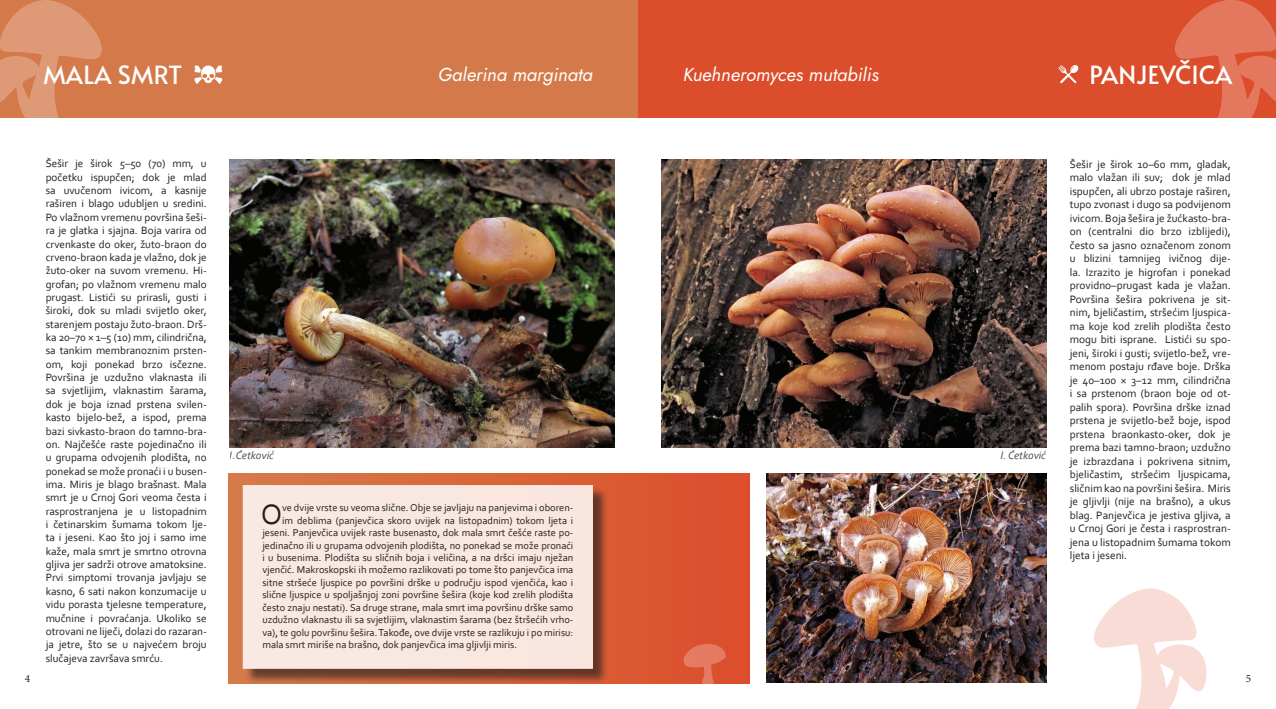
<style>
.page{position:relative;width:1276px;height:709px;background:#fff}
.page>*{position:absolute;margin:0;border:0;box-sizing:border-box;transform-origin:0 0}
.t1{font:29.38px "Corbel";color:#231f20}
.t2{font:25px "Alata";color:#fff}
.t3{font:italic 18.75px "Jost";color:#fff}
.t4{font:11.25px/13.5px "Corbel";color:#231f20;text-align:justify}
.t5{font:italic 11.25px "Corbel";color:#231f20}
.t6{font:11.25px "Minion Pro";color:#231f20}
.t7{font:11.12px/13.4px "Corbel";color:#231f20;text-align:justify}
.t8{font:10.38px "Corbel";color:#231f20}
</style>
<div class="page">
<div style="left:229px;top:473px;width:520px;height:210px;background:linear-gradient(to right,#d57c49,#dc4e2b)"></div>
<div style="left:0;top:0;width:638px;height:118px;background:#d47a4a"></div>
<img style="left:230px;top:159px;width:384px;height:288px">
<div style="left:245px;top:487px;width:363px;height:197px;background:#231f20;opacity:.75"></div>
<div style="left:243px;top:485px;width:350px;height:184px;background:#f9e8e1;border:2px solid #fff"></div>
<div style="left:638px;top:0;width:638px;height:118px;background:#dc4d2b"></div>
<img style="left:662px;top:159px;width:384px;height:288px">
<img style="left:767px;top:473px;width:279px;height:210px">
<svg style="left:0;top:0;width:102px;height:118px"></svg>
<svg style="left:1175px;top:0;width:101px;height:118px"></svg>
<svg style="left:683px;top:643px;width:43px;height:41px;background:#df6648"></svg>
<svg style="left:1094px;top:588px;width:112px;height:121px"></svg>
<svg style="left:194px;top:65px;width:28px;height:19px"></svg>
<svg style="left:1058px;top:65px;width:21px;height:18px"></svg>
<p class="t2" style="left:43px;top:52px;width:140px">MALA SMRT</p>
<p class="t3" style="left:438px;top:62px;width:156px">Galerina marginata</p>
<p class="t7" style="left:46px;top:157px;width:162px">Šešir je širok 5–50 (70) mm, u početku ispupčen; dok je mlad sa uvučenom ivicom, a kasnije raširen i blago udubljen u sredini.<br>Po vlažnom vremenu površina šeši&shy;ra je glatka i sjajna. Boja varira od crvenkaste do oker, žuto-braon do crveno-braon kada je vlažno, dok je žuto-oker na suvom vremenu. Hi&shy;grofan; po vlažnom vremenu malo prugast. Listići su prirasli, gusti i široki, dok su mladi svijetlo oker, starenjem postaju žuto-braon. Drš&shy;ka 20–70 × 1–5 (10) mm, cilindrična, sa tankim membranoznim prsten&shy;om, koji ponekad brzo isčezne.<br>Površina je uzdužno vlaknasta ili sa svjetlijim, vlaknastim šarama, dok je boja iznad prstena svilen&shy;kasto bijelo-bež, a ispod, prema bazi sivkasto-braon do tamno-bra&shy;on. Najčešće raste pojedinačno ili u grupama odvojenih plodišta, no ponekad se može pronaći i u busen&shy;ima. Miris je blago brašnast. Mala smrt je u Crnoj Gori veoma česta i rasprostranjena je u listopadnim i četinarskim šumama tokom lje&shy;ta i jeseni. Kao što joj i samo ime kaže, mala smrt je smrtno otrovna gljiva jer sadrži otrove amatoksine.<br>Prvi simptomi trovanja javljaju se kasno, 6 sati nakon konzumacije u vidu porasta tjelesne temperature, mučnine i povraćanja. Ukoliko se otrovani ne liječi, dolazi do razaran&shy;ja jetre, što se u najvećem broju slučajeva završava smrću.</p>
<p class="t5" style="left:230px;top:448px;width:45px">I.Ćetković</p>
<p class="t1" style="left:261px;top:495px;width:23px">O</p>
<p class="t8" style="left:282px;top:501px;width:293px">ve dvije vrste su veoma slične. Obje se javljaju na panjevima i oboren-</p>
<p class="t8" style="left:282px;top:513px;width:293px">im deblima (panjevčica skoro uvijek na listopadnim) tokom ljeta i</p>
<p class="t8" style="left:262px;top:526px;width:312px">jeseni. Panjevčica uvijek raste busenasto, dok mala smrt češće raste po-</p>
<p class="t8" style="left:262px;top:538px;width:312px">jedinačno ili u grupama odvojenih plodišta, no ponekad se može pronaći</p>
<p class="t8" style="left:262px;top:551px;width:312px">i u busenima. Plodišta su sličnih boja i veličina, a na dršci imaju nježan</p>
<p class="t8" style="left:262px;top:563px;width:312px">vjenčić. Makroskopski ih možemo razlikovati po tome što panjevčica ima</p>
<p class="t8" style="left:262px;top:576px;width:312px">sitne stršeće ljuspice po površini drške u području ispod vjenčića, kao i</p>
<p class="t8" style="left:262px;top:588px;width:312px">slične ljuspice u spoljašnjoj zoni površine šešira (koje kod zrelih plodišta</p>
<p class="t8" style="left:262px;top:601px;width:312px">često znaju nestati). Sa druge strane, mala smrt ima površinu drške samo</p>
<p class="t8" style="left:262px;top:613px;width:312px">uzdužno vlaknastu ili sa svjetlijim, vlaknastim šarama (bez štršećih vrho-</p>
<p class="t8" style="left:262px;top:626px;width:312px">va), te golu površinu šešira. Takođe, ove dvije vrste se razlikuju i po mirisu:</p>
<p class="t8" style="left:262px;top:638px;width:256px">mala smrt miriše na brašno, dok panjevčica ima gljivlji miris.</p>
<p class="t3" style="left:683px;top:62px;width:197px">Kuehneromyces mutabilis</p>
<p class="t2" style="left:1089px;top:52px;width:144px">PANJEVČICA</p>
<p class="t5" style="left:1000px;top:448px;width:47px">I. Ćetković</p>
<p class="t4" style="left:1069px;top:157px;width:162px">Šešir je širok 10–60 mm, gladak, malo vlažan ili suv; dok je mlad ispupčen, ali ubrzo postaje raširen, tupo zvonast i dugo sa podvijenom ivicom. Boja šešira je žućkasto-bra&shy;on (centralni dio brzo izblijedi), često sa jasno označenom zonom u blizini tamnijeg ivičnog dije&shy;la. Izrazito je higrofan i ponekad providno–prugast kada je vlažan.<br>Površina šešira pokrivena je sit&shy;nim, bjeličastim, stršećim ljuspica&shy;ma koje kod zrelih plodišta često mogu biti isprane. Listići su spo&shy;jeni, široki i gusti; svijetlo-bež, vre&shy;menom postaju rđave boje. Drška je 40–100 × 3–12 mm, cilindrična i sa prstenom (braon boje od ot&shy;palih spora). Površina drške iznad prstena je svijetlo-bež boje, ispod prstena braonkasto-oker, dok je prema bazi tamno-braon; uzdužno je izbrazdana i pokrivena sitnim, bjeličastim, stršećim ljuspicama, sličnim kao na površini šešira. Miris je gljivlji (nije na brašno), a ukus blag. Panjevčica je jestiva gljiva, a u Crnoj Gori je česta i rasprostran&shy;jena u listopadnim šumama tokom ljeta i jeseni.</p>
<p class="t6" style="left:25px;top:670px;width:7px">4</p>
<p class="t6" style="left:1245px;top:670px;width:7px">5</p>
</div>
